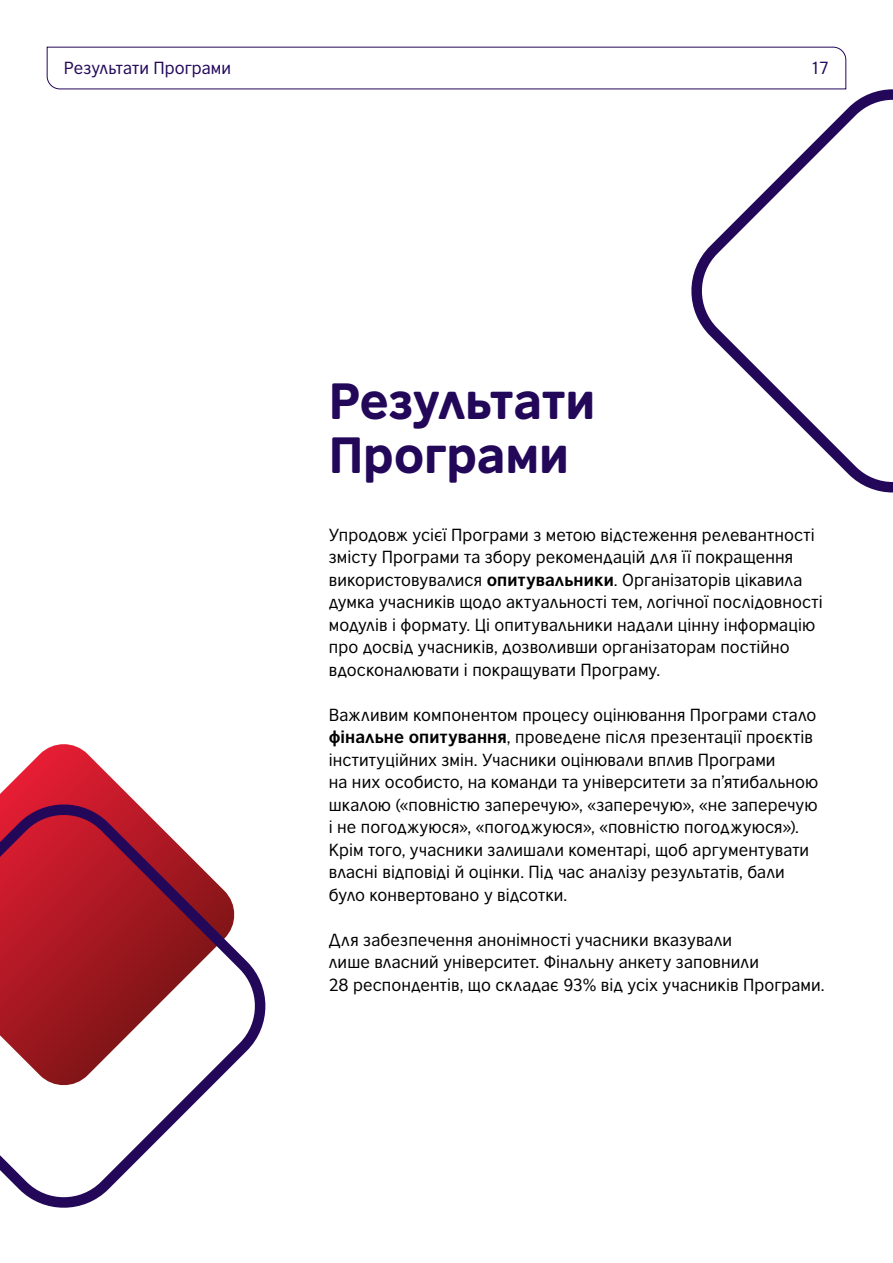
<style>
.page{position:relative;width:893px;height:1263px;background:#fff}
.page>*{position:absolute;margin:0;border:0;box-sizing:border-box;transform-origin:0 0}
.t1{font:48px/54px "British Council Sans Headline";letter-spacing:-.01em;color:#23085a}
.t2{font:16.5px/22.5px "British Council Sans";letter-spacing:.005em;color:#000}
.t3{font:16.5px "British Council Sans";letter-spacing:.005em;color:#23085a}
.s1{font-weight:700}
</style>
<div class="page">
<svg style="left:46px;top:46px;width:801px;height:44px"></svg>
<svg style="left:0;top:744px;width:138px;height:60px"></svg>
<svg style="left:676px;top:89px;width:217px;height:404px"></svg>
<svg style="left:0;top:804px;width:266px;height:404px"></svg>
<p class="t3" style="left:64px;top:55px;width:169px">Результати Програми</p>
<p class="t3" style="left:810px;top:55px;width:20px">17</p>
<h1 class="t1" style="left:329px;top:371px;width:268px">Результати<br>Програми</h1>
<p class="t2" style="left:329px;top:522px;width:495px">Упродовж усієї Програми з метою відстеження релевантності змісту Програми та збору рекомендацій для її покращення використовувалися <span class="s1">опитувальники</span>. Організаторів цікавила думка учасників щодо актуальності тем, логічної послідовності модулів і формату. Ці опитувальники надали цінну інформацію про досвід учасників, дозволивши організаторам постійно вдосконалювати і покращувати Програму.</p>
<p class="t2" style="left:329px;top:702px;width:491px">Важливим компонентом процесу оцінювання Програми стало <span class="s1">фінальне опитування</span>, проведене після презентації проєктів інституційних змін. Учасники оцінювали вплив Програми<br>на них особисто, на команди та університети за п’ятибальною шкалою («повністю заперечую», «заперечую», «не заперечую і не погоджуюся», «погоджуюся», «повністю погоджуюся»).<br>Крім того, учасники залишали коментарі, щоб аргументувати власні відповіді й оцінки. Під час аналізу результатів, бали було конвертовано у відсотки.</p>
<p class="t2" style="left:329px;top:927px;width:497px">Для забезпечення анонімності учасники вказували<br>лише власний університет. Фінальну анкету заповнили<br>28 респондентів, що складає 93% від усіх учасників Програми.</p>
</div>
